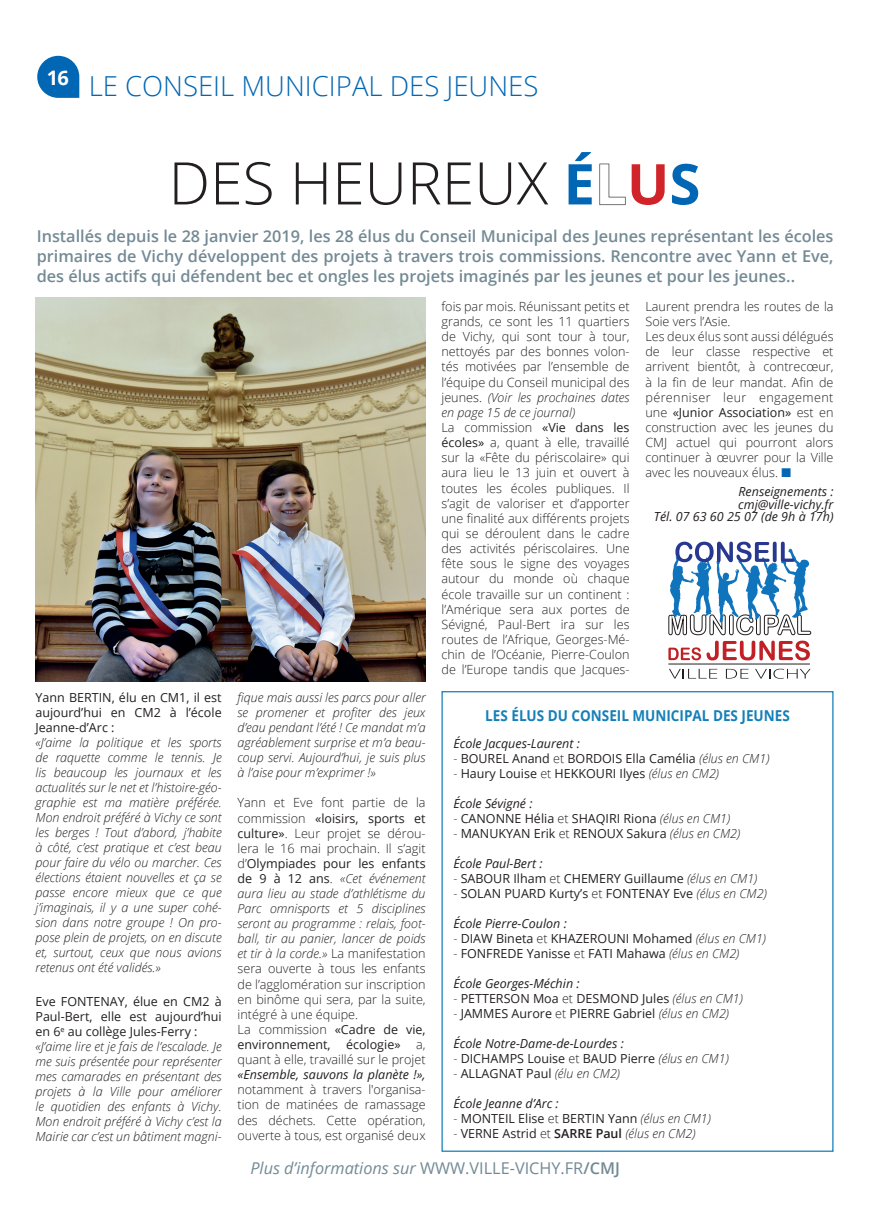
<style>
.page{position:relative;width:869px;height:1205px;background:#fff}
.page>*{position:absolute;margin:0;border:0;box-sizing:border-box;transform-origin:0 0}
.t1{font:300 58.75px "Open Sans";color:#231f20}
.t2{font:300 27.5px "Open Sans";color:#0166b3}
.t3{font:700 20px "Open Sans";color:#fff}
.t4{font:600 16.25px/20px "Open Sans";color:#738a95;text-align:justify}
.t5{font:italic 16.25px "Open Sans";color:#738a95}
.t6{font:700 15px "Open Sans";color:#147fb8;scale:.9 1}
.t7{font:300 12.62px/15.1px "Open Sans";color:#231f20}
.t8{font:italic 300 12.5px/15px "Open Sans";color:#231f20;text-align:justify}
.t9{font:12.5px/15px "Open Sans";color:#231f20;text-align:justify}
.t10{font:italic 12.5px/12.5px "Open Sans";color:#231f20;text-align:right}
.t11{font:300 12.5px/15px "Open Sans";color:#231f20}
.s1{font-weight:700;font-size:56.25px;color:#0166b3}
.s2{font-weight:700;font-size:56.25px}
.s3{font-weight:700;font-size:56.25px;color:#d1232a}
.s4{font-weight:400;font-style:normal}
.s5{font-weight:300;font-size:12.62px}
.s6{font-weight:400;font-size:12.5px}
.s7{font-style:normal;font-size:12.62px}
.s8{font-size:12.5px}
.s9{color:#0166b3}
.s10{font-weight:300}
.s11{font-weight:300;font-style:italic}
.s12{font-weight:600}
.s13{font-style:normal}
.s14{font-weight:600;font-style:normal}
</style>
<div class="page">
<svg style="left:37px;top:56px;width:42px;height:42px;background:#2a7fbf"></svg>
<img style="left:35px;top:297px;width:390px;height:384px">
<svg style="left:669px;top:669px;width:48px;height:9px"></svg>
<svg style="left:725px;top:669px;width:23px;height:9px"></svg>
<svg style="left:755px;top:669px;width:55px;height:10px"></svg>
<hr style="left:668px;top:664px;width:141px;height:1px;background:#231f20">
<svg style="left:668px;top:542px;width:142px;height:118px"></svg>
<h3 class="t3" style="left:47px;top:64px;width:24px">16</h3>
<h2 class="t2" style="left:89px;top:67px;width:451px">LE CONSEIL MUNICIPAL DES JEUNES</h2>
<h1 class="t1" style="left:168px;top:143px;width:533px">DES HEUREUX <span class="s1">É</span><span class="s2">L</span><span class="s3">U</span><span class="s1">S</span></h1>
<p class="t4" style="left:37px;top:226px;width:798px">Installés depuis le 28 janvier 2019, les 28 élus du Conseil Municipal des Jeunes représentant les écoles primaires de Vichy développent des projets à travers trois commissions. Rencontre avec Yann et Eve, des élus actifs qui défendent bec et ongles les projets imaginés par les jeunes et pour les jeunes..</p>
<p class="t9" style="left:35px;top:689px;width:188px">Yann BERTIN, élu en CM1, il est aujourd’hui en CM2 à l’école Jeanne-d’Arc :</p>
<p class="t8" style="left:35px;top:734px;width:188px">«J’aime la politique et les sports de raquette comme le tennis. Je lis beaucoup les journaux et les actualités sur le net et l’histoire-géo&shy;graphie est ma matière préférée.<br>Mon endroit préféré à Vichy ce sont les berges ! Tout d’abord, j’habite à côté, c’est pratique et c’est beau pour faire du vélo ou marcher. Ces élections étaient nouvelles et ça se passe encore mieux que ce que j’imaginais, il y a une super cohé&shy;sion dans notre groupe ! On pro&shy;pose plein de projets, on en discute et, surtout, ceux que nous avions retenus ont été validés.»</p>
<p class="t8" style="left:35px;top:993px;width:188px;text-align:left"><span class="s4">Eve FONTENAY, élue en CM2 à Paul-Bert, elle est aujourd’hui en 6</span><sup>e</sup> <span class="s4">au collège Jules-Ferry : </span>«J’aime lire et je fais de l’escalade. Je me suis présentée pour représenter mes camarades en présentant des projets à la Ville pour améliorer le quotidien des enfants à Vichy.<br>Mon endroit préféré à Vichy c’est la Mairie car c’est un bâtiment magni-</p>
<p class="t8" style="left:237px;top:689px;width:189px">fique mais aussi les parcs pour aller se promener et profiter des jeux d’eau pendant l’été ! Ce mandat m’a agréablement surprise et m’a beau&shy;coup servi. Aujourd’hui, je suis plus à l’aise pour m’exprimer !»</p>
<p class="t7" style="left:237px;top:795px;width:189px">Yann et Eve font partie de la</p>
<p class="t9" style="left:237px;top:810px;width:189px"><span class="s5">commission</span> «loisirs, sports et</p>
<p class="t7" style="left:237px;top:825px;width:189px"><span class="s6">culture»</span>. Leur projet se dérou&shy;lera le 16 mai prochain. Il s’agit</p>
<p class="t8" style="left:237px;top:855px;width:189px"><span class="s7">d’</span><span class="s4">Olympiades pour les enfants de 9 à 12 ans</span><span class="s7">.</span> «Cet événement aura lieu au stade d’athlétisme du Parc omnisports et 5 disciplines seront au programme : relais, foot&shy;ball, tir au panier, lancer de poids et tir à la corde.» <span class="s7">La manifestation</span></p>
<p class="t7" style="left:237px;top:961px;width:189px">sera ouverte à tous les enfants de l’agglomération sur inscription en binôme qui sera, par la suite, intégré à une équipe.<br>La commission <span class="s6">«Cadre de vie,</span></p>
<p class="t9" style="left:237px;top:1037px;width:189px">environnement, écologie» <span class="s5">a,</span></p>
<p class="t7" style="left:237px;top:1052px;width:189px">quant à elle, travaillé sur le projet</p>
<p class="t10" style="left:237px;top:1068px;width:189px">«Ensemble, sauvons la planète !»,</p>
<p class="t11" style="left:237px;top:1082px;width:189px">notamment à travers l'organisa&shy;tion de matinées de ramassage</p>
<p class="t7" style="left:237px;top:1112px;width:189px"><span class="s8">des déchets.</span> Cette opération, ouverte à tous, est organisé deux</p>
<p class="t7" style="left:441px;top:298px;width:189px;text-align:justify">fois par mois. Réunissant petits et grands, ce sont les 11 quartiers de Vichy, qui sont tour à tour, nettoyés par des bonnes volon&shy;tés motivées par l’ensemble de l’équipe du Conseil municipal des</p>
<p class="t8" style="left:441px;top:389px;width:189px"><span class="s7">jeunes.</span> (Voir les prochaines dates en page 15 de ce journal)</p>
<p class="t7" style="left:441px;top:419px;width:189px;text-align:justify">La commission <span class="s6">«Vie dans les écoles»</span> a, quant à elle, travaillé sur la «Fête du périscolaire» qui aura lieu le 13 juin et ouvert à toutes les écoles publiques. Il s’agit de valoriser et d’apporter une finalité aux différents projets qui se déroulent dans le cadre des activités périscolaires. Une fête sous le signe des voyages autour du monde où chaque école travaille sur un continent : l’Amérique sera aux portes de Sévigné, Paul-Bert ira sur les routes de l’Afrique, Georges-Mé&shy;chin de l’Océanie, Pierre-Coulon de l’Europe tandis que Jacques-</p>
<p class="t7" style="left:645px;top:298px;width:189px">Laurent prendra les routes de la<br>Soie vers l’Asie.<br>Les deux élus sont aussi délégués de leur classe respective et arrivent bientôt, à contrecœur, à la fin de leur mandat. Afin de pérenniser leur engagement</p>
<p class="t9" style="left:645px;top:404px;width:189px"><span class="s5">une</span> «Junior Association» <span class="s5">est en</span></p>
<p class="t7" style="left:645px;top:419px;width:189px;text-align:justify">construction avec les jeunes du CMJ actuel qui pourront alors continuer à œuvrer pour la Ville avec les nouveaux élus. <span class="s9">■</span></p>
<p class="t10" style="left:653px;top:485px;width:181px">Renseignements : cmj@ville-vichy.fr<br>Tél. 07 63 60 25 07 (de 9h à 17h)</p>
<p class="t6" style="left:485px;top:705px;width:339px">LES ÉLUS DU CONSEIL MUNICIPAL DES JEUNES</p>
<p class="t10" style="left:453px;top:736px;width:128px">École Jacques-Laurent :</p>
<p class="t9" style="left:453px;top:750px;width:317px"><span class="s10">-</span> BOUREL Anand <span class="s10">et</span> BORDOIS Ella Camélia <span class="s11">(élus en CM1)</span></p>
<p class="t9" style="left:453px;top:765px;width:267px"><span class="s10">-</span> Haury Louise <span class="s10">et</span> HEKKOURI Ilyes <span class="s11">(élus en CM2)</span></p>
<p class="t10" style="left:453px;top:796px;width:81px">École Sévigné :</p>
<p class="t9" style="left:453px;top:810px;width:278px"><span class="s10">-</span> CANONNE Hélia <span class="s10">et</span> SHAQIRI Riona <span class="s11">(élus en CM1)</span></p>
<p class="t9" style="left:453px;top:825px;width:288px"><span class="s10">-</span> MANUKYAN Erik <span class="s10">et</span> RENOUX Sakura <span class="s11">(élus en CM2)</span></p>
<p class="t10" style="left:453px;top:856px;width:91px">École Paul-Bert :</p>
<p class="t9" style="left:453px;top:870px;width:305px"><span class="s10">-</span> SABOUR Ilham <span class="s10">et</span> CHEMERY Guillaume <span class="s11">(élus en CM1)</span></p>
<p class="t9" style="left:453px;top:885px;width:315px"><span class="s10">-</span> SOLAN PUARD Kurty’s <span class="s10">et</span> FONTENAY Eve <span class="s11">(élus en CM2)</span></p>
<p class="t10" style="left:453px;top:916px;width:115px">École Pierre-Coulon :</p>
<p class="t9" style="left:453px;top:930px;width:314px"><span class="s10">-</span> DIAW Bineta <span class="s10">et</span> KHAZEROUNI Mohamed <span class="s11">(élus en CM1)</span></p>
<p class="t9" style="left:453px;top:945px;width:287px"><span class="s10">-</span> FONFREDE Yanisse <span class="s10">et</span> FATI Mahawa <span class="s11">(élus en CM2)</span></p>
<p class="t10" style="left:453px;top:976px;width:128px">École Georges-Méchin :</p>
<p class="t9" style="left:453px;top:990px;width:291px"><span class="s10">-</span> PETTERSON Moa <span class="s10">et</span> DESMOND Jules <span class="s11">(élus en CM1)</span></p>
<p class="t9" style="left:453px;top:1005px;width:277px"><span class="s10">-</span> JAMMES Aurore <span class="s10">et</span> PIERRE Gabriel <span class="s11">(élus en CM2)</span></p>
<p class="t10" style="left:453px;top:1036px;width:172px">École Notre-Dame-de-Lourdes :</p>
<p class="t9" style="left:453px;top:1050px;width:277px"><span class="s10">-</span> DICHAMPS Louise <span class="s10">et</span> BAUD Pierre <span class="s11">(élus en CM1)</span></p>
<p class="t9" style="left:453px;top:1065px;width:168px"><span class="s10">-</span> ALLAGNAT Paul <span class="s11">(élu en CM2)</span></p>
<p class="t10" style="left:453px;top:1096px;width:107px">École Jeanne d’Arc :</p>
<p class="t9" style="left:453px;top:1110px;width:259px"><span class="s10">-</span> MONTEIL Elise <span class="s10">et</span> BERTIN Yann <span class="s11">(élus en CM1)</span></p>
<p class="t9" style="left:453px;top:1125px;width:244px"><span class="s10">-</span> VERNE Astrid <span class="s10">et</span> <span class="s12">SARRE Paul</span> <span class="s11">(élus en CM2)</span></p>
<p class="t5" style="left:250px;top:1157px;width:371px">Plus d’informations sur <span class="s13">WWW.VILLE-VICHY.FR</span><span class="s14">/CMJ</span></p>
</div>
